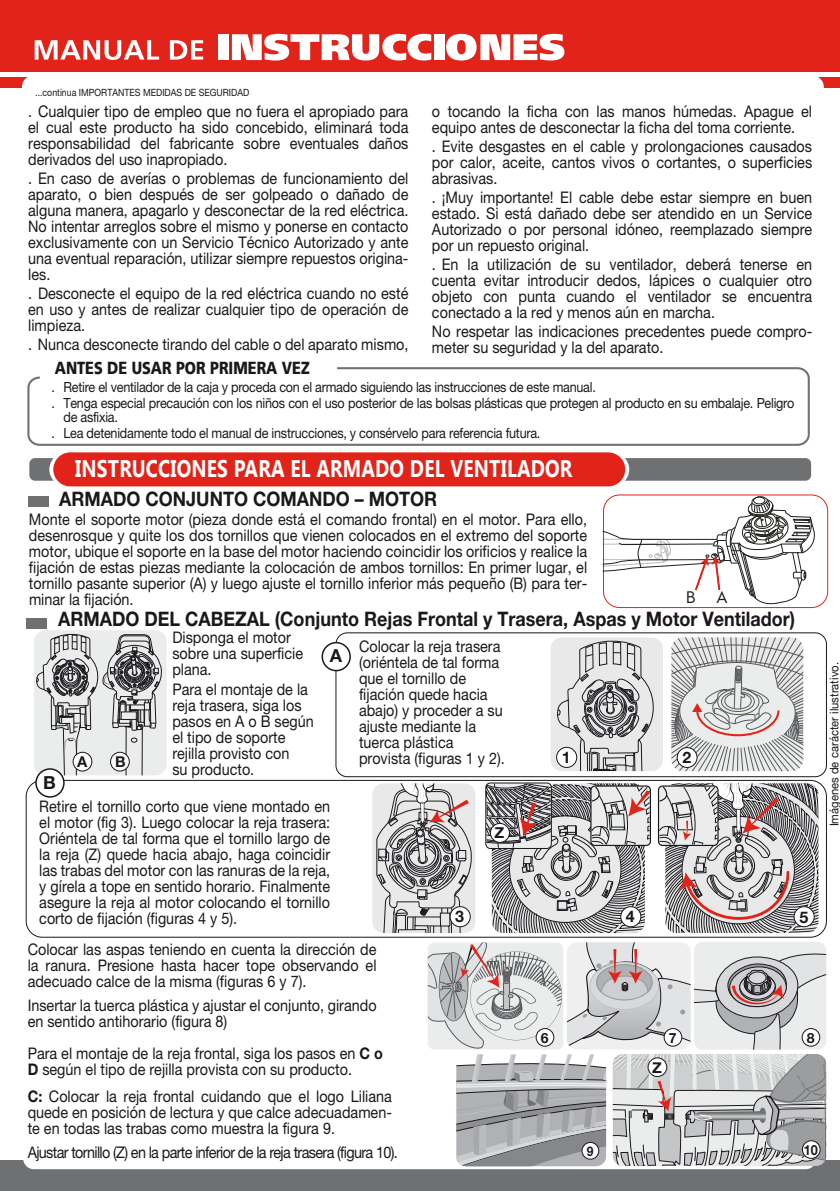
<style>
.page{position:relative;width:840px;height:1191px;background:#fff}
.page>*{position:absolute;margin:0;border:0;box-sizing:border-box;transform-origin:0 0}
.t1{font:700 24px "Gadugi";letter-spacing:.01em;color:#fff;scale:.8 1}
.t2{font:700 20px "Helvetica Neue";color:#1a181c;scale:.9 1}
.t3{font:700 18px "Helvetica Neue";color:#1a181c}
.t4{font:900 17.4px "Frutiger 75";color:#1a181c;scale:.83 1}
.t5{font:16.8px "Electrolux Sans";color:#1e1e1b}
.t6{font:16px/16px "Helvetica Neue";color:#1a181c;text-align:justify;scale:.9 1}
.t7{font:16px "Helvetica Neue";letter-spacing:-.045em;color:#1a181c;scale:.9 1}
.t8{font:700 16px "Helvetica Neue";color:#1a181c}
.t9{font:700 15.8px "Helvetica Neue";color:#1a181c}
.t10{font:700 15.2px "Helvetica Neue";color:#1a181c}
.t11{font:700 15px "Helvetica Neue";color:#1a181c}
.t12{font:700 14.8px "Helvetica Neue";color:#1a181c}
.t13{font:14px/16px "Helvetica Neue";letter-spacing:-.02em;color:#1a181c;scale:.9 1}
.t14{font:700 14px "Helvetica Neue";color:#1a181c}
.t15{font:700 14px "Helvetica Neue";color:#1a181c;scale:.9 1}
.t16{font:700 13.4px "Helvetica Neue";color:#1a181c;scale:.9 1}
.t17{font:12px "Helvetica Neue";color:#1a181c;scale:.94 1}
.t18{font:10px "Helvetica Neue";color:#1a181c;scale:.88 1}
.s1{font-weight:700}
</style>
<div class="page">
<div style="left:0;top:1160px;width:839px;height:31px;background:#6f7072"></div>
<div style="left:0;top:0;width:839px;height:72px;background:#e2231a"></div>
<div style="left:0;top:77px;width:839px;height:11px;background:#e2231a"></div>
<div style="left:218px;top:34px;width:11px;height:26px;background:#fff"></div>
<svg style="left:232px;top:34px;width:199px;height:27px"></svg>
<div style="left:433px;top:34px;width:11px;height:26px;background:#fff"></div>
<svg style="left:446px;top:34px;width:118px;height:27px"></svg>
<svg style="left:35px;top:40px;width:124px;height:20px"></svg>
<svg style="left:170px;top:40px;width:33px;height:20px"></svg>
<div style="left:23px;top:1147px;width:793px;height:22px;background:#fff;border-radius:11px"></div>
<div style="left:22px;top:76px;width:801px;height:22px;background:#fff;border-radius:11px"></div>
<svg style="left:27px;top:367px;width:783px;height:79px"></svg>
<div style="left:29px;top:458px;width:781px;height:23px;background:#6f7072;border-radius:6px"></div>
<div style="left:53px;top:452px;width:572px;height:34px;background:#e2231a;border-radius:17px"></div>
<div style="left:26px;top:780px;width:800px;height:157px;border:1px solid #1a181c;border-radius:16px"></div>
<svg style="left:427px;top:942px;width:399px;height:224px;background:#c7c7c8"></svg>
<div style="left:581px;top:1142px;width:17px;height:17px;background:#fff;border-radius:50%"></div>
<div style="left:581px;top:1142px;width:18px;height:17px;border:1px solid #1a181c;border-radius:50%"></div>
<div style="left:802px;top:1140px;width:17px;height:18px;background:#fff;border-radius:50%"></div>
<div style="left:801px;top:1140px;width:19px;height:18px;border:1px solid #1a181c;border-radius:50%"></div>
<div style="left:372px;top:783px;width:103px;height:150px;background:#e9e9ea;border-radius:11px"></div>
<div style="left:335px;top:632px;width:491px;height:145px;border:1px solid #1a181c;border-radius:11px"></div>
<div style="left:27px;top:618px;width:20px;height:10px;background:#6f7072"></div>
<div style="left:663px;top:1028px;width:18px;height:18px;background:#fff;border-radius:50%"></div>
<div style="left:663px;top:1028px;width:18px;height:18px;border:1px solid #1a181c;border-radius:50%"></div>
<div style="left:801px;top:1028px;width:18px;height:18px;background:#fff;border-radius:50%"></div>
<div style="left:801px;top:1028px;width:18px;height:18px;border:1px solid #1a181c;border-radius:50%"></div>
<svg style="left:321px;top:642px;width:30px;height:29px"></svg>
<svg style="left:671px;top:637px;width:131px;height:134px;background:#c9c8c9"></svg>
<div style="left:550px;top:637px;width:112px;height:134px;background:#e9e9ea;border-radius:11px"></div>
<svg style="left:554px;top:637px;width:103px;height:135px"></svg>
<div style="left:556px;top:747px;width:20px;height:20px;background:#fff;border-radius:50%"></div>
<div style="left:555px;top:747px;width:22px;height:21px;border:1px solid #1a181c;border-radius:50%"></div>
<div style="left:676px;top:747px;width:20px;height:20px;background:#fff;border-radius:50%"></div>
<div style="left:676px;top:747px;width:21px;height:21px;border:1px solid #1a181c;border-radius:50%"></div>
<svg style="left:376px;top:783px;width:98px;height:150px"></svg>
<div style="left:34px;top:630px;width:132px;height:145px;background:#ebeded;border-radius:11px"></div>
<svg style="left:485px;top:783px;width:165px;height:150px;background:#aca9ab"></svg>
<div style="left:536px;top:1028px;width:17px;height:18px;background:#fff;border-radius:50%"></div>
<div style="left:535px;top:1028px;width:19px;height:18px;border:1px solid #1a181c;border-radius:50%"></div>
<svg style="left:657px;top:783px;width:161px;height:150px;background:#b1abac"></svg>
<div style="left:602px;top:494px;width:225px;height:114px;border:1px solid #e2231a;border-radius:16px"></div>
<div style="left:28px;top:496px;width:20px;height:10px;background:#6f7072"></div>
<svg style="left:602px;top:495px;width:213px;height:112px"></svg>
<svg style="left:34px;top:630px;width:129px;height:167px"></svg>
<p class="t18" style="left:35px;top:87px;width:244px">...continua IMPORTANTES MEDIDAS DE SEGURIDAD</p>
<p class="t6" style="left:28px;top:103px;width:424px">. Cualquier tipo de empleo que no fuera el apropiado para el cual este producto ha sido concebido, eliminará toda responsabilidad del fabricante sobre eventuales daños derivados del uso inapropiado.</p>
<p class="t6" style="left:28px;top:170px;width:424px">. En caso de averías o problemas de funcionamiento del aparato, o bien después de ser golpeado o dañado de alguna manera, apagarlo y desconectar de la red eléctrica.<br>No intentar arreglos sobre el mismo y ponerse en contacto exclusivamente con un Servicio Técnico Autorizado y ante una eventual reparación, utilizar siempre repuestos origina&shy;les.</p>
<p class="t6" style="left:28px;top:285px;width:424px">. Desconecte el equipo de la red eléctrica cuando no esté en uso y antes de realizar cualquier tipo de operación de limpieza.</p>
<p class="t6" style="left:28px;top:336px;width:424px">. Nunca desconecte tirando del cable o del aparato mismo,</p>
<p class="t4" style="left:55px;top:357px;width:309px">ANTES DE USAR POR PRIMERA VEZ</p>
<p class="t6" style="left:432px;top:103px;width:423px">o tocando la ficha con las manos húmedas. Apague el equipo antes de desconectar la ficha del toma corriente.</p>
<p class="t6" style="left:432px;top:138px;width:423px">. Evite desgastes en el cable y prolongaciones causados por calor, aceite, cantos vivos o cortantes, o superficies abrasivas.</p>
<p class="t6" style="left:432px;top:189px;width:424px">. ¡Muy importante! El cable debe estar siempre en buen estado. Si está dañado debe ser atendido en un Service Autorizado o por personal idóneo, reemplazado siempre por un repuesto original.</p>
<p class="t6" style="left:432px;top:256px;width:424px">. En la utilización de su ventilador, deberá tenerse en cuenta evitar introducir dedos, lápices o cualquier otro objeto con punta cuando el ventilador se encuentra conectado a la red y menos aún en marcha.</p>
<p class="t6" style="left:432px;top:323px;width:424px">No respetar las indicaciones precedentes puede compro&shy;meter su seguridad y la del aparato.</p>
<p class="t13" style="left:51px;top:379px;width:826px">. Retire el ventilador de la caja y proceda con el armado siguiendo las instrucciones de este manual.<br>. Tenga especial precaución con los niños con el uso posterior de las bolsas plásticas que protegen al producto en su embalaje. Peligro</p>
<p class="t13" style="left:51px;top:409px;width:544px;text-indent:12px">de asfixia.<br>. Lea detenidamente todo el manual de instrucciones, y consérvelo para referencia futura.</p>
<h1 class="t1" style="left:75px;top:454px;width:623px">INSTRUCCIONES PARA EL ARMADO DEL VENTILADOR</h1>
<p class="t2" style="left:59px;top:487px;width:421px">ARMADO CONJUNTO COMANDO – MOTOR</p>
<p class="t6" style="left:29px;top:511px;width:621px">Monte el soporte motor (pieza donde está el comando frontal) en el motor. Para ello, desenrosque y quite los dos tornillos que vienen colocados en el extremo del soporte motor, ubique el soporte en la base del motor haciendo coincidir los orificios y realice la fijación de estas piezas mediante la colocación de ambos tornillos: En primer lugar, el tornillo pasante superior (A) y luego ajuste el tornillo inferior más pequeño (B) para ter&shy;minar la fijación.</p>
<p class="t5" style="left:685px;top:585px;width:44px">B A</p>
<p class="t2" style="left:58px;top:607px;width:820px">ARMADO DEL CABEZAL (Conjunto Rejas Frontal y Trasera, Aspas y Motor Ventilador)</p>
<p class="t6" style="left:172px;top:629px;width:147px;text-align:left">Disponga el motor sobre una superficie plana.</p>
<p class="t6" style="left:172px;top:681px;width:159px;text-align:left">Para el montaje de la reja trasera, siga los pasos en A o B según el tipo de soporte rejilla provisto con<br>su producto.</p>
<p class="t6" style="left:359px;top:638px;width:163px;text-align:left">Colocar la reja trasera (oriéntela de tal forma que el tornillo de fijación quede hacia abajo) y proceder a su ajuste mediante la tuerca plástica provista (figuras 1 y 2).</p>
<p class="t3" style="left:329px;top:645px;width:14px">A</p>
<p class="t11" style="left:77px;top:752px;width:12px">A</p>
<p class="t11" style="left:115px;top:752px;width:12px">B</p>
<p class="t8" style="left:561px;top:747px;width:10px">1</p>
<p class="t9" style="left:682px;top:748px;width:10px">2</p>
<p class="t3" style="left:43px;top:771px;width:14px">B</p>
<p class="t6" style="left:39px;top:798px;width:324px">Retire el tornillo corto que viene montado en el motor (fig 3). Luego colocar la reja trasera:<br>Oriéntela de tal forma que el tornillo largo de la reja (Z) quede hacia abajo, haga coincidir las trabas del motor con las ranuras de la reja, y gírela a tope en sentido horario. Finalmente asegure la reja al motor colocando el tornillo corto de fijación (figuras 4 y 5).</p>
<p class="t6" style="left:28px;top:941px;width:389px">Colocar las aspas teniendo en cuenta la dirección de la ranura. Presione hasta hacer tope observando el adecuado calce de la misma (figuras 6 y 7).</p>
<p class="t6" style="left:28px;top:997px;width:389px">Insertar la tuerca plástica y ajustar el conjunto, girando en sentido antihorario (figura 8)</p>
<p class="t6" style="left:28px;top:1044px;width:396px">Para el montaje de la reja frontal, siga los pasos en <span class="s1">C o<br>D</span> según el tipo de rejilla provista con su producto.</p>
<p class="t6" style="left:28px;top:1088px;width:406px"><span class="s1">C:</span> Colocar la reja frontal cuidando que el logo Liliana quede en posición de lectura y que calce adecuadamen&shy;te en todas las trabas como muestra la figura 9.</p>
<p class="t7" style="left:28px;top:1143px;width:412px">Ajustar tornillo (Z) en la parte inferior de la reja trasera (figura 10).</p>
<p class="t10" style="left:494px;top:823px;width:11px">Z</p>
<p class="t8" style="left:455px;top:906px;width:10px">3</p>
<p class="t8" style="left:625px;top:907px;width:10px">4</p>
<p class="t8" style="left:799px;top:907px;width:10px">5</p>
<p class="t14" style="left:540px;top:1029px;width:9px">6</p>
<p class="t14" style="left:668px;top:1029px;width:9px">7</p>
<p class="t14" style="left:806px;top:1029px;width:9px">8</p>
<p class="t12" style="left:652px;top:1058px;width:11px">Z</p>
<p class="t16" style="left:586px;top:1142px;width:9px">9</p>
<p class="t15" style="left:803px;top:1141px;width:17px">10</p>
<p class="t17" style="left:826px;top:826px;width:176px;rotate:-90deg">Imágenes de carácter ilustrativo.</p>
</div>
